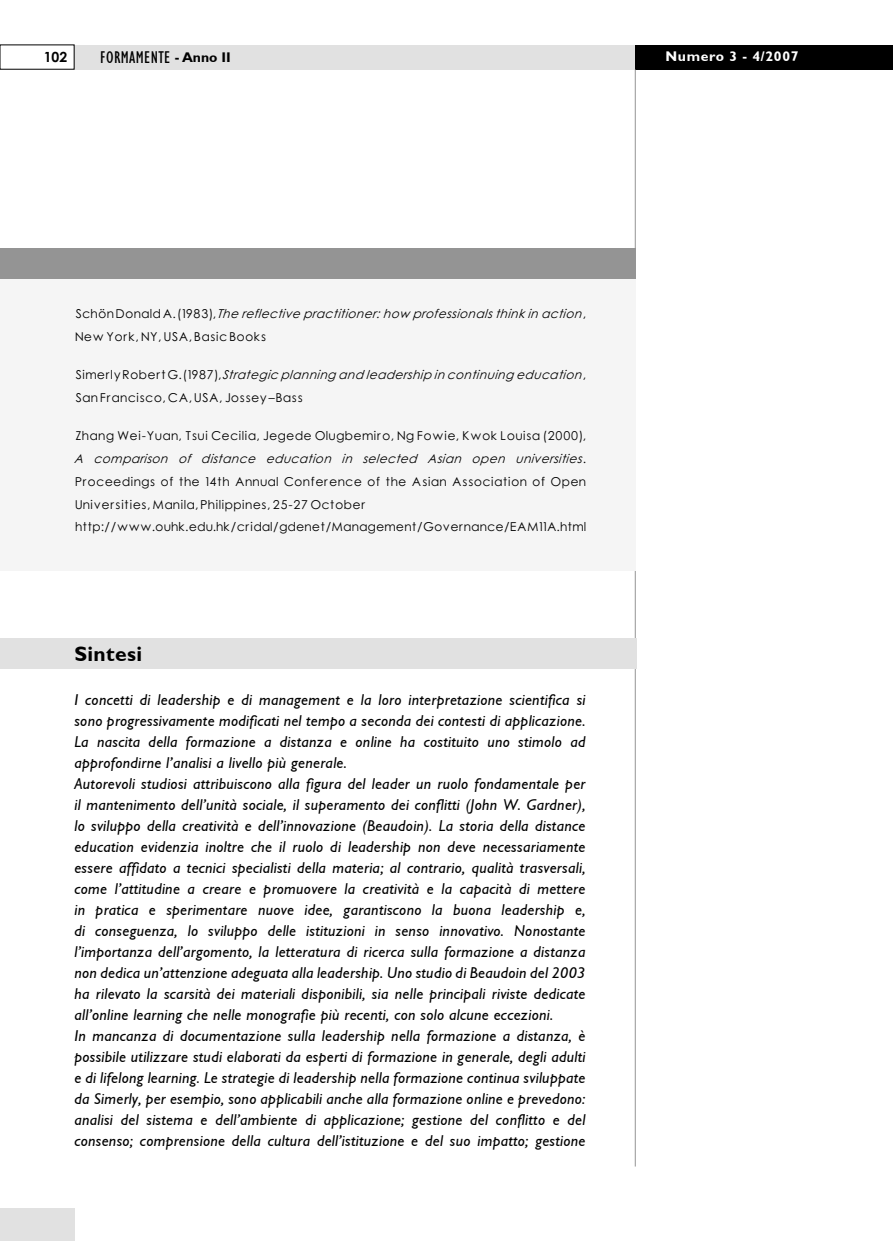
<style>
.page{position:relative;width:893px;height:1241px;background:#fff}
.page>*{position:absolute;margin:0;border:0;box-sizing:border-box;transform-origin:0 0}
.t1{font:700 21px "Formamente";letter-spacing:.02em;color:#000}
.t2{font:17.5px "Formamente Condensed";letter-spacing:.02em;color:#000}
.t3{font:italic 15.75px/21px "Formamente";letter-spacing:.02em;color:#000}
.t4{font:700 14px "Formamente";letter-spacing:.05em;color:#fff}
.t5{font:700 14px "Century Gothic";color:#000}
.t6{font:12.25px/22.8px "Forma Gotik";letter-spacing:.03em;color:#000}
.t7{font:italic 12.25px "Forma Gotik i";color:#000}
.s1{font-family:"Formamente";font-weight:700;font-size:14px}
.s2{font-family:"Forma Gotik";font-style:normal}
</style>
<div class="page">
<div style="left:74px;top:45px;width:819px;height:24px;background:#e1e1e1"></div>
<div style="left:635px;top:45px;width:258px;height:24px;background:#000"></div>
<hr style="left:635px;top:69px;width:1px;height:1097px;background:#949494">
<div style="left:0;top:1208px;width:74px;height:32px;background:#e1e1e1"></div>
<div style="left:0;top:637px;width:636px;height:31px;background:#e1e1e1"></div>
<div style="left:0;top:248px;width:635px;height:31px;background:#949494"></div>
<div style="left:0;top:279px;width:635px;height:291px;background:#f5f5f5"></div>
<p class="t5" style="left:44px;top:47px;width:25px">102</p>
<p class="t2" style="left:100px;top:46px;width:132px">FORMAMENTE <span class="s1">- Anno II</span></p>
<p class="t4" style="left:665px;top:48px;width:135px">Numero 3 - 4/2007</p>
<p class="t7" style="left:74px;top:305px;width:513px"><span class="s2">S c h ö n D o n a l d A . ( 1 9 8 3 ) ,</span> The reflective practitioner:how professionals think in action<span class="s2">,</span></p>
<p class="t6" style="left:74px;top:324px;width:193px">New York, NY, USA, Basic Books</p>
<p class="t7" style="left:74px;top:366px;width:513px"><span class="s2">S i m e r l y R o b e r t G . ( 1 9 8 7 ) ,</span> Strategic planning and leadership in continuing education<span class="s2">,</span></p>
<p class="t6" style="left:74px;top:386px;width:229px">San Francisco, CA, USA, Jossey–Bass</p>
<p class="t6" style="left:74px;top:424px;width:513px">Zhang Wei-Yuan, Tsui Cecilia, Jegede Olugbemiro, Ng Fowie, Kwok Louisa (2000),</p>
<p class="t7" style="left:74px;top:450px;width:513px">A comparison of distance education in selected Asian open universities<span class="s2">.</span></p>
<p class="t6" style="left:74px;top:470px;width:513px">Proceedings of the 14th Annual Conference of the Asian Association of Open<br>Universities, Manila, Philippines, 25-27 October http://www.ouhk.edu.hk/cridal/gdenet/Management/Governance/EAM11A.html</p>
<h1 class="t1" style="left:74px;top:641px;width:69px">Sintesi</h1>
<p class="t3" style="left:74px;top:689px;width:513px">I concetti di leadership e di management e la loro interpretazione scientifica si sono progressivamente modificati nel tempo a seconda dei contesti di applicazione.<br>La nascita della formazione a distanza e online ha costituito uno stimolo ad approfondirne l’analisi a livello più generale.<br>Autorevoli studiosi attribuiscono alla figura del leader un ruolo fondamentale per il mantenimento dell’unità sociale, il superamento dei conflitti (John W. Gardner), lo sviluppo della creatività e dell’innovazione (Beaudoin). La storia della distance education evidenzia inoltre che il ruolo di leadership non deve necessariamente essere affidato a tecnici specialisti della materia; al contrario, qualità trasversali, come l’attitudine a creare e promuovere la creatività e la capacità di mettere in pratica e sperimentare nuove idee, garantiscono la buona leadership e, di conseguenza, lo sviluppo delle istituzioni in senso innovativo. Nonostante l’importanza dell’argomento, la letteratura di ricerca sulla formazione a distanza non dedica un’attenzione adeguata alla leadership. Uno studio di Beaudoin del 2003 ha rilevato la scarsità dei materiali disponibili, sia nelle principali riviste dedicate all’online learning che nelle monografie più recenti, con solo alcune eccezioni.<br>In mancanza di documentazione sulla leadership nella formazione a distanza, è possibile utilizzare studi elaborati da esperti di formazione in generale, degli adulti e di lifelong learning. Le strategie di leadership nella formazione continua sviluppate da Simerly, per esempio, sono applicabili anche alla formazione online e prevedono: analisi del sistema e dell’ambiente di applicazione; gestione del conflitto e del consenso; comprensione della cultura dell’istituzione e del suo impatto; gestione</p>
</div>
